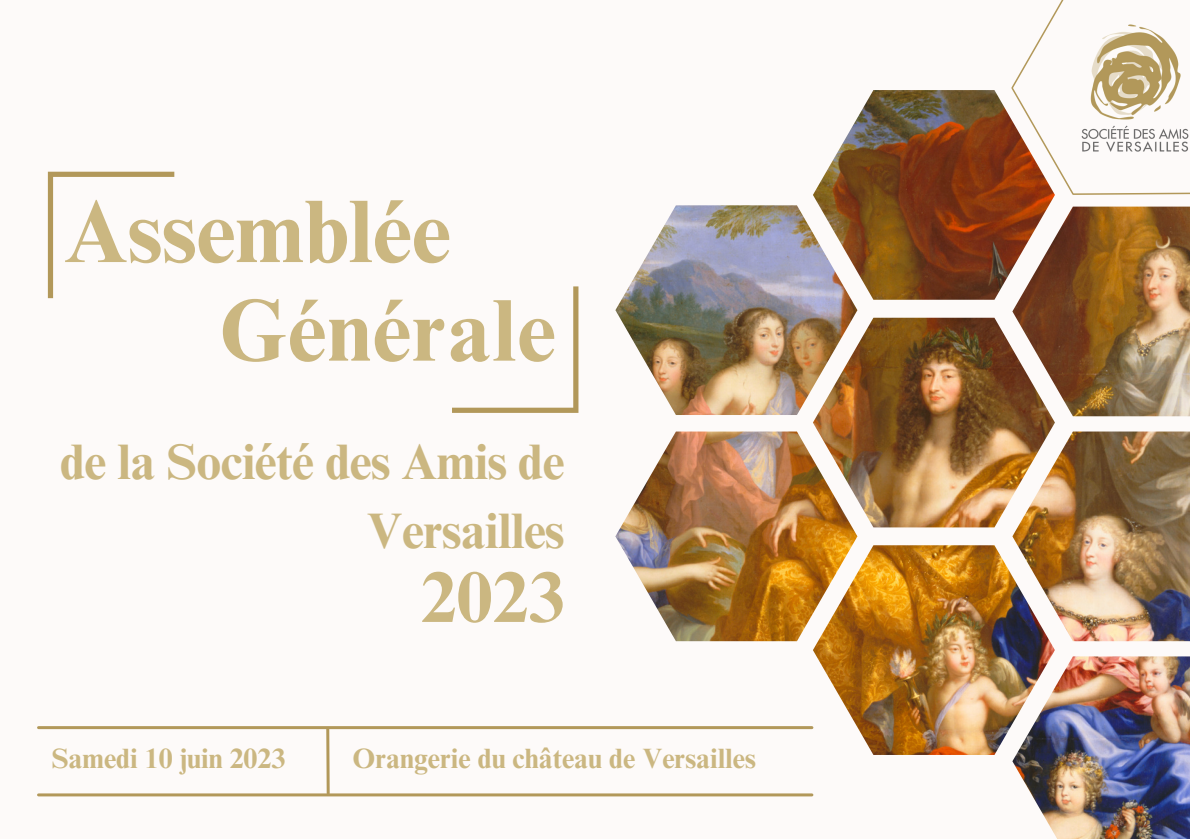
<style>
.page{position:relative;width:1190px;height:839px;background:#fff}
.page>*{position:absolute;margin:0;border:0;box-sizing:border-box;transform-origin:0 0}
.t1{font:700 89px "Times NRMT Pro";color:#cbb781}
.t2{font:700 88px "Times NRMT Pro";letter-spacing:.015em;color:#cbb781}
.t3{font:700 72px "Times NRMT Pro";color:#cbb781}
.t4{font:700 50px/69px "Times NRMT Pro";letter-spacing:-.01em;color:#cbb781;text-align:right}
.t5{font:700 28px "Times NRMT Pro";color:#cbb781}
</style>
<div class="page">
<div style="left:0;top:0;width:1190px;height:838px;background:#fdfaf9"></div>
<img style="left:813px;top:90px;width:242px;height:210px">
<img style="left:1012px;top:206px;width:178px;height:210px">
<img style="left:813px;top:318px;width:242px;height:209px">
<img style="left:1012px;top:431px;width:178px;height:210px">
<img style="left:813px;top:545px;width:242px;height:210px">
<img style="left:1012px;top:656px;width:178px;height:182px">
<img style="left:615px;top:205px;width:242px;height:210px">
<img style="left:615px;top:431px;width:242px;height:210px">
<svg style="left:326px;top:729px;width:4px;height:64px"></svg>
<hr style="left:39px;top:726px;width:773px;height:3px;background:#b2985a">
<hr style="left:39px;top:793px;width:773px;height:3px;background:#b2985a">
<svg style="left:48px;top:172px;width:126px;height:126px"></svg>
<svg style="left:452px;top:286px;width:126px;height:127px"></svg>
<svg style="left:1010px;top:0;width:180px;height:196px"></svg>
<p class="t1" style="left:64px;top:198px;width:389px">Assemblée</p>
<p class="t2" style="left:219px;top:297px;width:338px">Générale</p>
<p class="t4" style="left:60px;top:433px;width:506px">de la Société des Amis de<br>Versailles</p>
<p class="t3" style="left:421px;top:570px;width:145px">2023</p>
<p class="t5" style="left:52px;top:748px;width:235px">Samedi 10 juin 2023</p>
<p class="t5" style="left:352px;top:748px;width:405px">Orangerie du château de Versailles</p>
</div>
